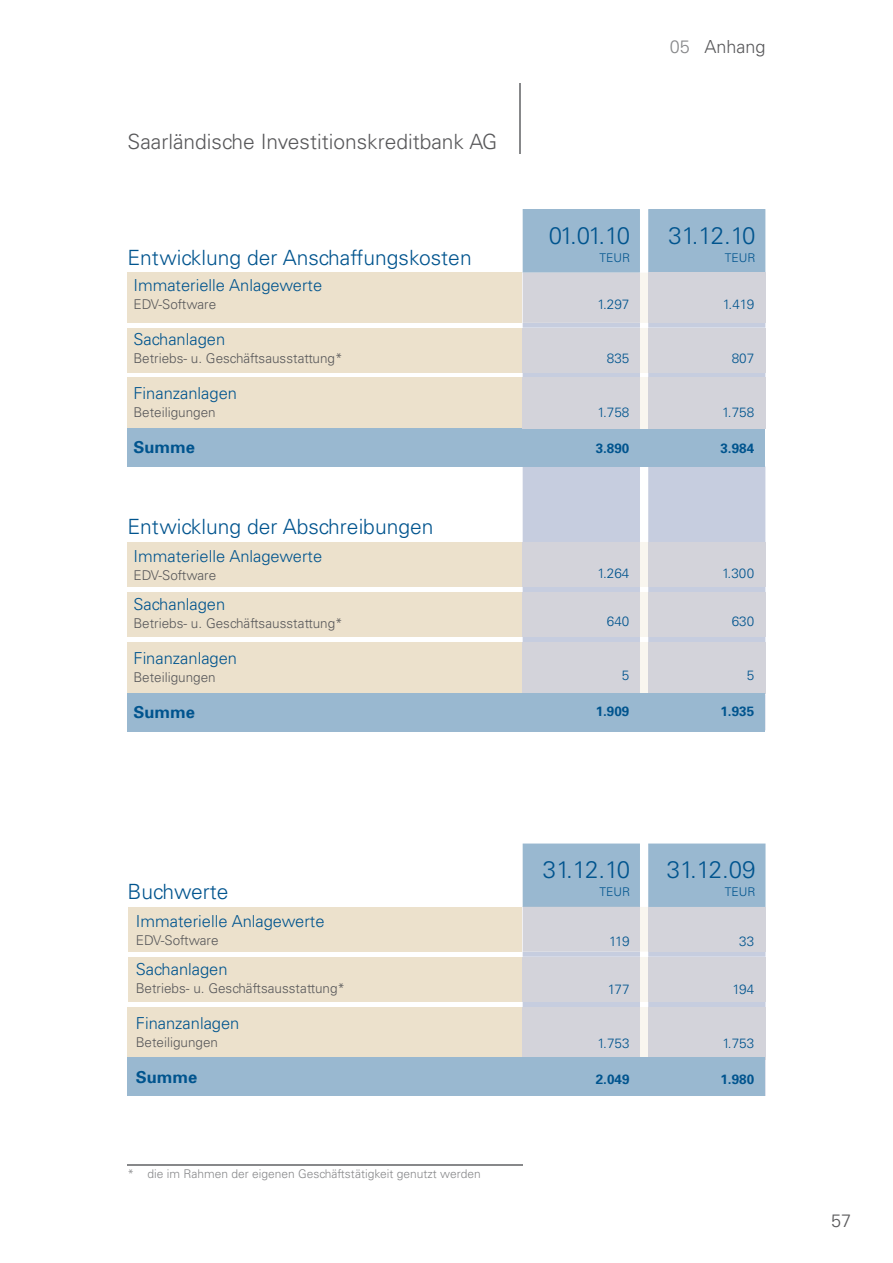
<style>
.page{position:relative;width:893px;height:1263px;background:#fff}
.page>*{position:absolute;margin:0;border:0;box-sizing:border-box;transform-origin:0 0}
.t1{font:300 24px "Univers LT Std";letter-spacing:-.05em;color:#00548e}
.t2{font:300 21px "Univers LT Std";color:#00548e}
.t3{font:300 21px "Univers LT Std";color:#58585a}
.t4{font:300 18px "Univers LT Std";color:#58585a}
.t5{font:300 16.5px "Univers LT Std";color:#00548e}
.t6{font:700 16.5px "Univers";color:#00548e}
.t7{font:300 13.5px "Univers LT Std";color:#58585a}
.t8{font:300 13.5px "Univers LT Std";color:#00548e}
.t9{font:700 13.5px "Univers";color:#00548e}
.t10{font:300 12px "Univers LT Std";color:#87888a}
.t11{font:300 12px "Univers LT Std";color:#00548e}
.s1{color:#87888a}
</style>
<div class="page">
<hr style="left:127px;top:1164px;width:396px;height:1px;background:#87888a">
<hr style="left:519px;top:83px;width:2px;height:70px;background:#87888a">
<div style="left:127px;top:542px;width:424px;height:45px;background:#ece1cc"></div>
<div style="left:127px;top:592px;width:424px;height:45px;background:#ece1cc"></div>
<div style="left:127px;top:643px;width:424px;height:50px;background:#ece1cc"></div>
<div style="left:127px;top:273px;width:424px;height:50px;background:#ece1cc"></div>
<div style="left:127px;top:328px;width:424px;height:44px;background:#ece1cc"></div>
<div style="left:127px;top:377px;width:423px;height:51px;background:#ece1cc"></div>
<div style="left:523px;top:466px;width:117px;height:177px;background:#c6cddf"></div>
<div style="left:648px;top:323px;width:117px;height:320px;background:#c6cddf"></div>
<div style="left:127px;top:428px;width:638px;height:38px;background:#99b8d0"></div>
<div style="left:648px;top:209px;width:117px;height:64px;background:#99b8d0"></div>
<div style="left:640px;top:273px;width:8px;height:50px;background:#f9f6ef"></div>
<svg style="left:523px;top:209px;width:117px;height:168px"></svg>
<div style="left:648px;top:273px;width:117px;height:50px;background:#d3d3da"></div>
<div style="left:640px;top:328px;width:8px;height:44px;background:#f9f6ef"></div>
<div style="left:523px;top:328px;width:117px;height:44px;background:#d3d3da"></div>
<div style="left:648px;top:328px;width:117px;height:44px;background:#d3d3da"></div>
<div style="left:640px;top:377px;width:8px;height:51px;background:#f9f6ef"></div>
<div style="left:523px;top:377px;width:117px;height:51px;background:#d3d3da"></div>
<div style="left:648px;top:377px;width:117px;height:51px;background:#d3d3da"></div>
<div style="left:640px;top:542px;width:8px;height:45px;background:#f9f6ef"></div>
<div style="left:523px;top:542px;width:117px;height:45px;background:#d3d3da"></div>
<div style="left:648px;top:542px;width:117px;height:45px;background:#d3d3da"></div>
<div style="left:640px;top:592px;width:8px;height:45px;background:#f9f6ef"></div>
<div style="left:523px;top:592px;width:117px;height:45px;background:#d3d3da"></div>
<div style="left:648px;top:592px;width:117px;height:45px;background:#d3d3da"></div>
<div style="left:640px;top:643px;width:8px;height:51px;background:#f9f6ef"></div>
<div style="left:523px;top:643px;width:117px;height:51px;background:#d3d3da"></div>
<hr style="left:765px;top:643px;width:1px;height:51px;background:#f9f5ef">
<div style="left:648px;top:643px;width:117px;height:51px;background:#d3d3da"></div>
<div style="left:128px;top:907px;width:423px;height:44px;background:#ece1cc"></div>
<div style="left:128px;top:957px;width:423px;height:44px;background:#ece1cc"></div>
<div style="left:128px;top:1007px;width:423px;height:51px;background:#ece1cc"></div>
<svg style="left:648px;top:843px;width:117px;height:164px"></svg>
<div style="left:640px;top:907px;width:8px;height:44px;background:#f9f6ef"></div>
<svg style="left:523px;top:843px;width:117px;height:164px"></svg>
<div style="left:648px;top:907px;width:117px;height:44px;background:#d3d3da"></div>
<div style="left:640px;top:957px;width:8px;height:44px;background:#f9f6ef"></div>
<div style="left:523px;top:957px;width:117px;height:44px;background:#d3d3da"></div>
<div style="left:648px;top:957px;width:117px;height:44px;background:#d3d3da"></div>
<div style="left:640px;top:1007px;width:8px;height:53px;background:#f9f6ef"></div>
<div style="left:523px;top:1007px;width:117px;height:53px;background:#d3d3da"></div>
<div style="left:648px;top:1007px;width:117px;height:53px;background:#d3d3da"></div>
<div style="left:128px;top:1058px;width:637px;height:38px;background:#99b8d0"></div>
<div style="left:127px;top:693px;width:638px;height:38px;background:#99b8d0"></div>
<h2 class="t3" style="left:128px;top:129px;width:371px">Saarländische Investitionskreditbank AG</h2>
<h2 class="t2" style="left:127px;top:245px;width:346px">Entwicklung der Anschaffungskosten</h2>
<p class="t5" style="left:133px;top:276px;width:190px">Immaterielle Anlagewerte</p>
<p class="t7" style="left:133px;top:296px;width:84px">EDV-Software</p>
<p class="t5" style="left:133px;top:330px;width:93px">Sachanlagen</p>
<p class="t7" style="left:133px;top:350px;width:211px">Betriebs- u. Geschäftsausstattung*</p>
<p class="t5" style="left:133px;top:384px;width:105px">Finanzanlagen</p>
<p class="t7" style="left:133px;top:404px;width:84px">Beteiligungen</p>
<p class="t6" style="left:133px;top:438px;width:63px">Summe</p>
<h2 class="t2" style="left:127px;top:514px;width:307px">Entwicklung der Abschreibungen</h2>
<p class="t5" style="left:133px;top:546px;width:190px">Immaterielle Anlagewerte</p>
<p class="t7" style="left:133px;top:567px;width:84px">EDV-Software</p>
<p class="t5" style="left:133px;top:594px;width:93px">Sachanlagen</p>
<p class="t7" style="left:133px;top:615px;width:211px">Betriebs- u. Geschäftsausstattung*</p>
<p class="t5" style="left:133px;top:648px;width:105px">Finanzanlagen</p>
<p class="t7" style="left:133px;top:669px;width:84px">Beteiligungen</p>
<p class="t6" style="left:133px;top:702px;width:63px">Summe</p>
<h3 class="t4" style="left:670px;top:36px;width:97px"><span class="s1">05</span> Anhang</h3>
<h1 class="t1" style="left:549px;top:221px;width:83px">01.01.10</h1>
<p class="t11" style="left:599px;top:250px;width:32px">TEUR</p>
<h1 class="t1" style="left:668px;top:221px;width:89px">31.12.10</h1>
<p class="t11" style="left:725px;top:250px;width:32px">TEUR</p>
<p class="t8" style="left:598px;top:296px;width:33px">1.297</p>
<p class="t8" style="left:723px;top:296px;width:33px">1.419</p>
<p class="t8" style="left:607px;top:350px;width:24px">835</p>
<p class="t8" style="left:732px;top:350px;width:24px">807</p>
<p class="t8" style="left:598px;top:404px;width:33px">1.758</p>
<p class="t9" style="left:596px;top:440px;width:35px">3.890</p>
<p class="t8" style="left:722px;top:404px;width:33px">1.758</p>
<p class="t9" style="left:720px;top:440px;width:35px">3.984</p>
<p class="t8" style="left:598px;top:565px;width:33px">1.264</p>
<p class="t8" style="left:607px;top:613px;width:24px">640</p>
<p class="t8" style="left:622px;top:667px;width:9px">5</p>
<p class="t9" style="left:596px;top:703px;width:35px">1.909</p>
<p class="t8" style="left:722px;top:565px;width:34px">1.300</p>
<p class="t8" style="left:732px;top:613px;width:24px">630</p>
<p class="t8" style="left:747px;top:667px;width:9px">5</p>
<p class="t9" style="left:720px;top:703px;width:35px">1.935</p>
<h1 class="t1" style="left:543px;top:855px;width:89px">31.12.10</h1>
<p class="t11" style="left:599px;top:885px;width:32px">TEUR</p>
<h1 class="t1" style="left:667px;top:855px;width:90px">31.12.09</h1>
<h2 class="t2" style="left:127px;top:879px;width:103px">Buchwerte</h2>
<p class="t11" style="left:725px;top:885px;width:32px">TEUR</p>
<p class="t5" style="left:136px;top:911px;width:190px">Immaterielle Anlagewerte</p>
<p class="t7" style="left:136px;top:932px;width:84px">EDV-Software</p>
<p class="t5" style="left:136px;top:959px;width:93px">Sachanlagen</p>
<p class="t7" style="left:136px;top:980px;width:211px">Betriebs- u. Geschäftsausstattung*</p>
<p class="t5" style="left:136px;top:1013px;width:105px">Finanzanlagen</p>
<p class="t7" style="left:136px;top:1034px;width:84px">Beteiligungen</p>
<p class="t6" style="left:136px;top:1067px;width:63px">Summe</p>
<p class="t8" style="left:609px;top:932px;width:22px">119</p>
<p class="t8" style="left:608px;top:981px;width:23px">177</p>
<p class="t8" style="left:739px;top:933px;width:17px">33</p>
<p class="t8" style="left:732px;top:981px;width:23px">194</p>
<p class="t8" style="left:598px;top:1035px;width:33px">1.753</p>
<p class="t9" style="left:596px;top:1070px;width:35px">2.049</p>
<p class="t8" style="left:722px;top:1035px;width:33px">1.753</p>
<p class="t9" style="left:720px;top:1071px;width:35px">1.980</p>
<p class="t10" style="left:127px;top:1166px;width:355px">* die im Rahmen der eigenen Geschäftstätigkeit genutzt werden</p>
<h3 class="t4" style="left:831px;top:1210px;width:22px">57</h3>
</div>
